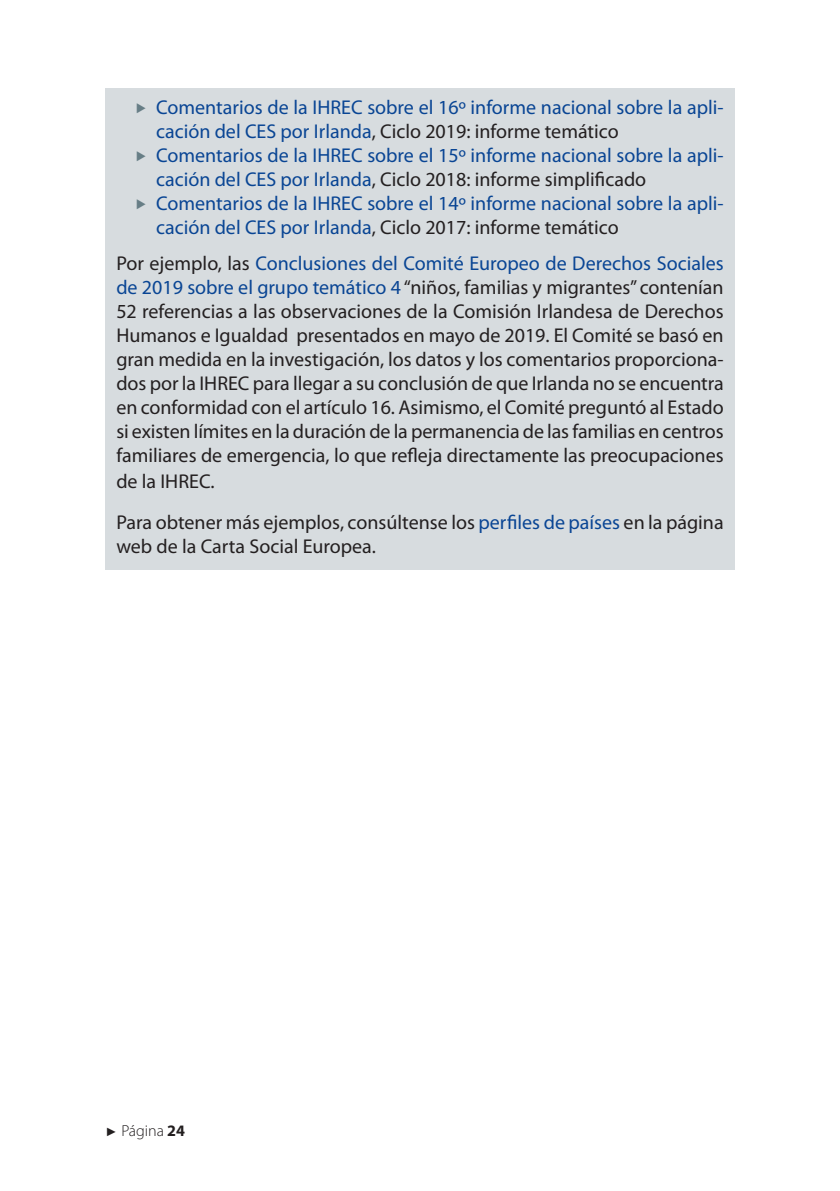
<style>
.page{position:relative;width:840px;height:1191px;background:#fff}
.page>*{position:absolute;margin:0;border:0;box-sizing:border-box;transform-origin:0 0}
.t1{font:20px/24px "Myriad Pro";color:#231f20;text-align:justify}
.t2{font:20px/24px "Myriad Pro";color:#094594}
.t3{font:300 16px "Myriad Pro";color:#231f20}
.s1{color:#231f20}
.s2{color:#094594}
.s3{font-family:"Arial";font-weight:400;font-size:12px}
.s4{font-weight:700}
</style>
<div class="page">
<div style="left:105px;top:88px;width:629px;height:67px;background:#d7dcdf"></div>
<div style="left:105px;top:136px;width:629px;height:67px;background:#d7dcdf"></div>
<div style="left:105px;top:184px;width:629px;height:67px;background:#d7dcdf"></div>
<div style="left:105px;top:243px;width:629px;height:262px;background:#d7dcdf"></div>
<div style="left:105px;top:503px;width:629px;height:66px;background:#d7dcdf"></div>
<p class="t2" style="left:156px;top:95px;width:568px">Comentarios de la IHREC sobre el 16º informe nacional sobre la apli&shy;cación del CES por Irlanda<span class="s1">, Ciclo 2019: informe temático </span>Comentarios de la IHREC sobre el 15º informe nacional sobre la apli&shy;cación del CES por Irlanda<span class="s1">, Ciclo 2018: informe simplificado </span>Comentarios de la IHREC sobre el 14º informe nacional sobre la apli&shy;cación del CES por Irlanda<span class="s1">, Ciclo 2017: informe temático</span></p>
<p class="t1" style="left:116px;top:251px;width:608px">Por ejemplo, las <span class="s2">Conclusiones del Comité Europeo de Derechos Sociales de 2019 sobre el grupo temático 4</span> “niños, familias y migrantes” contenían 52 referencias a las observaciones de la Comisión Irlandesa de Derechos Humanos e Igualdad presentados en mayo de 2019. El Comité se basó en gran medida en la investigación, los datos y los comentarios proporciona&shy;dos por la IHREC para llegar a su conclusión de que Irlanda no se encuentra en conformidad con el artículo 16. Asimismo, el Comité preguntó al Estado si existen límites en la duración de la permanencia de las familias en centros familiares de emergencia, lo que refleja directamente las preocupaciones</p>
<p class="t1" style="left:116px;top:460px;width:608px;line-height:41px">de la IHREC.<br>Para obtener más ejemplos, consúltense los <span class="s2">perfiles de países</span> en la página</p>
<p class="t1" style="left:116px;top:534px;width:261px">web de la Carta Social Europea.</p>
<p class="t3" style="left:105px;top:1121px;width:81px"><span class="s3">►</span> Página <span class="s4">24</span></p>
</div>
